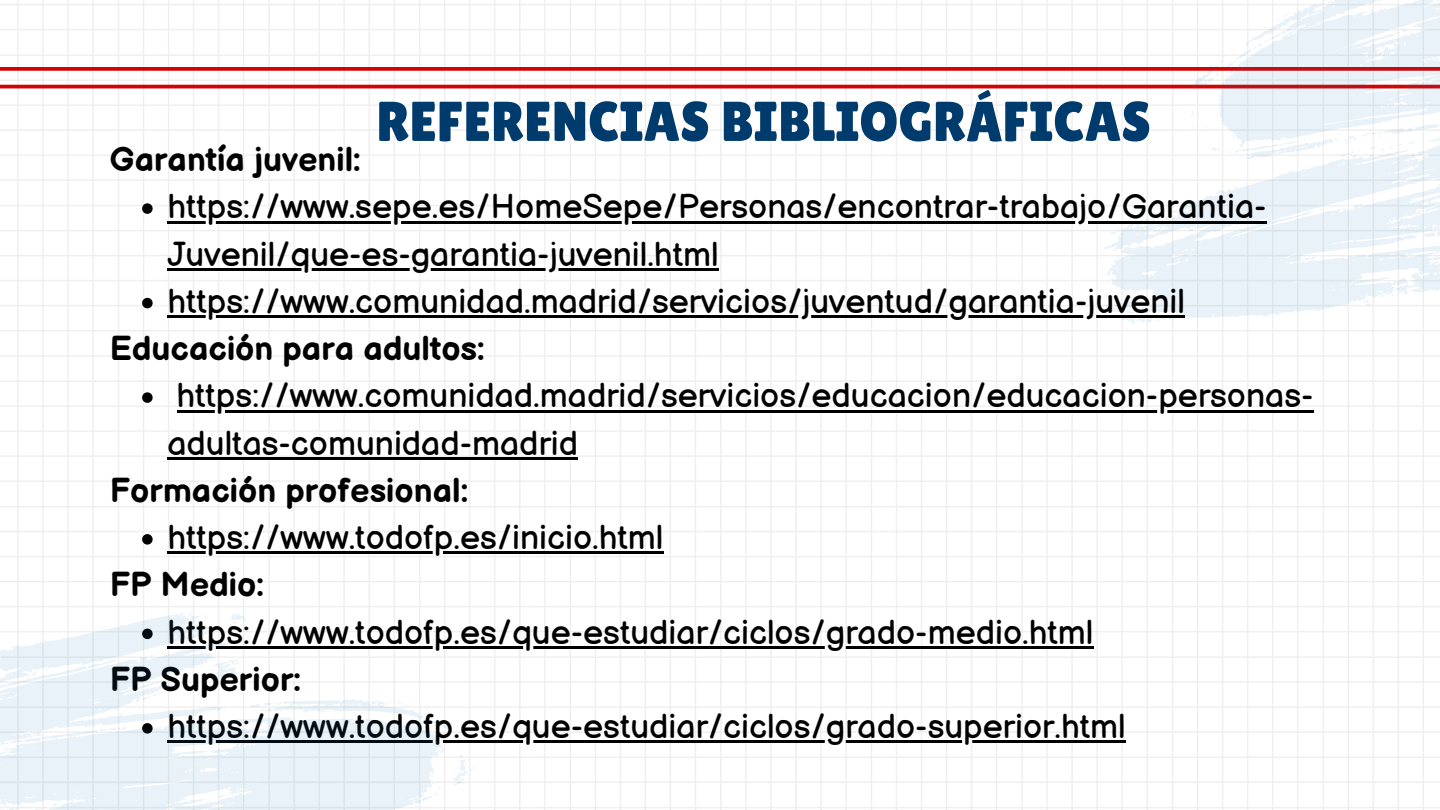
<style>
.page{position:relative;width:1440px;height:810px;background:#fff}
.page>*{position:absolute;margin:0;border:0;box-sizing:border-box;transform-origin:0 0}
.t1{font:56px "Lilita One";color:#003b6d}
.t2{font:33.8px/47.2px "Balsamiq Sans";color:#000}
.t3{font:700 33.8px "Balsamiq Sans";color:#000}
</style>
<div class="page">
<img style="left:0;top:0;width:1440px;height:810px">
<hr style="left:0;top:85px;width:1440px;height:3px;background:#d40303">
<svg style="left:0;top:67px;width:1100px;height:4px;background:#d61111"></svg>
<svg style="left:1100px;top:0;width:340px;height:324px;fill:#e8f2f8"></svg>
<svg style="left:142px;top:203px;width:11px;height:11px"></svg>
<hr style="left:167px;top:221px;width:1100px;height:3px;background:#000">
<hr style="left:167px;top:268px;width:552px;height:3px;background:#000">
<svg style="left:142px;top:298px;width:11px;height:10px"></svg>
<hr style="left:167px;top:315px;width:1018px;height:3px;background:#000">
<svg style="left:142px;top:392px;width:11px;height:11px"></svg>
<hr style="left:177px;top:410px;width:1137px;height:3px;background:#000">
<hr style="left:167px;top:457px;width:411px;height:3px;background:#000">
<svg style="left:142px;top:534px;width:11px;height:11px"></svg>
<hr style="left:167px;top:551px;width:496px;height:3px;background:#000">
<hr style="left:167px;top:646px;width:926px;height:3px;background:#000">
<hr style="left:167px;top:740px;width:959px;height:3px;background:#000">
<svg style="left:0;top:608px;width:474px;height:202px;fill:#e8f2f8"></svg>
<p class="t3" style="left:110px;top:141px;width:253px">Garantía juvenil:</p>
<h1 class="t1" style="left:376px;top:89px;width:776px">REFERENCIAS BIBLIOGRÁFICAS</h1>
<p class="t2" style="left:167px;top:185px;width:1101px">https://www.sepe.es/HomeSepe/Personas/encontrar-trabajo/Garantia-<br>Juvenil/que-es-garantia-juvenil.html https://www.comunidad.madrid/servicios/juventud/garantia-juvenil</p>
<p class="t3" style="left:110px;top:330px;width:377px">Educación para adultos:</p>
<p class="t2" style="left:167px;top:374px;width:1148px">https://www.comunidad.madrid/servicios/educacion/educacion-personas&shy;adultas-comunidad-madrid</p>
<p class="t3" style="left:110px;top:471px;width:360px">Formación profesional:</p>
<p class="t2" style="left:167px;top:515px;width:498px">https://www.todofp.es/inicio.html</p>
<p class="t3" style="left:110px;top:566px;width:156px">FP Medio:</p>
<p class="t2" style="left:167px;top:610px;width:928px">https://www.todofp.es/que-estudiar/ciclos/grado-medio.html</p>
<p class="t3" style="left:110px;top:660px;width:193px">FP Superior:</p>
<p class="t2" style="left:167px;top:704px;width:960px">https://www.todofp.es/que-estudiar/ciclos/grado-superior.html</p>
</div>
